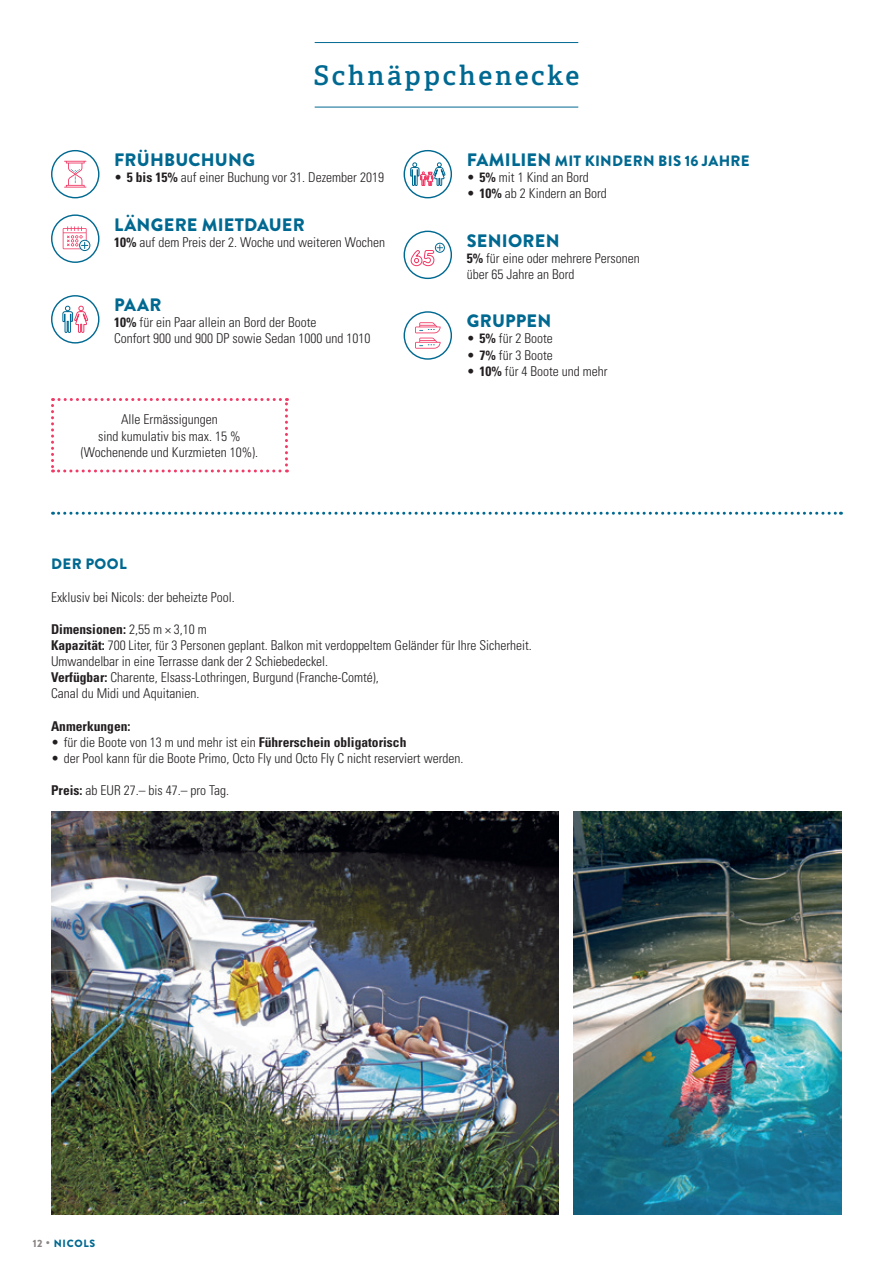
<style>
.page{position:relative;width:893px;height:1263px;background:#fff}
.page>*{position:absolute;margin:0;border:0;box-sizing:border-box;transform-origin:0 0}
.t1{font:600 27px "Adelle";letter-spacing:.1em;color:#006991}
.t2{font:900 18px "Brandon Grotesque";letter-spacing:.015em;color:#006991}
.t3{font:900 15px "Brandon Grotesque";letter-spacing:.02em;color:#006991}
.t4{font:300 condensed 13.5px/16px "Univers";color:#231f20}
.t5{font:700 condensed 13.5px "Univers";color:#231f20}
.t6{font:900 10.5px "Brandon Grotesque";letter-spacing:.07em;color:#006991}
.s1{font-weight:700}
.s2{font-size:18px}
.s3{color:#8a8685}
</style>
<div class="page">
<svg style="left:53px;top:512px;width:788px;height:3px"></svg>
<img style="left:51px;top:811px;width:507px;height:403px">
<img style="left:574px;top:811px;width:268px;height:403px">
<div style="left:404px;top:150px;width:48px;height:48px;border:1px solid #006991;border-radius:50%"></div>
<svg style="left:410px;top:162px;width:36px;height:24px"></svg>
<div style="left:51px;top:150px;width:48px;height:48px;border:1px solid #006991;border-radius:50%"></div>
<svg style="left:64px;top:161px;width:22px;height:27px"></svg>
<hr style="left:315px;top:42px;width:263px;height:1px;background:#006991">
<hr style="left:315px;top:107px;width:263px;height:1px;background:#006991">
<svg style="left:51px;top:398px;width:237px;height:74px"></svg>
<div style="left:51px;top:295px;width:48px;height:49px;border:1px solid #006991;border-radius:50%"></div>
<svg style="left:62px;top:305px;width:27px;height:28px"></svg>
<div style="left:51px;top:214px;width:48px;height:49px;border:1px solid #006991;border-radius:50%"></div>
<div style="left:79px;top:240px;width:11px;height:11px;border:1px solid #006991;border-radius:50%"></div>
<svg style="left:63px;top:226px;width:25px;height:23px"></svg>
<div style="left:404px;top:231px;width:48px;height:48px;border:1px solid #006991;border-radius:50%"></div>
<div style="left:435px;top:243px;width:10px;height:10px;border:1px solid #006991;border-radius:50%"></div>
<svg style="left:410px;top:244px;width:33px;height:23px"></svg>
<div style="left:404px;top:311px;width:48px;height:49px;border:1px solid #006991;border-radius:50%"></div>
<svg style="left:415px;top:322px;width:26px;height:27px"></svg>
<h1 class="t1" style="left:313px;top:59px;width:268px">Schnäppchenecke</h1>
<h2 class="t2" style="left:114px;top:147px;width:142px">FRÜHBUCHUNG</h2>
<p class="t4" style="left:114px;top:169px;width:271px">• <span class="s1">5 bis 15%</span> auf einer Buchung vor 31. Dezember 2019</p>
<h2 class="t2" style="left:114px;top:212px;width:192px">LÄNGERE MIETDAUER</h2>
<p class="t4" style="left:114px;top:234px;width:272px"><span class="s1">10%</span> auf dem Preis der 2. Woche und weiteren Wochen</p>
<h2 class="t2" style="left:114px;top:292px;width:49px">PAAR</h2>
<p class="t4" style="left:114px;top:315px;width:258px"><span class="s1">10%</span> für ein Paar allein an Bord der Boote<br>Confort 900 und 900 DP sowie Sedan 1000 und 1010</p>
<p class="t4" style="left:81px;top:412px;width:179px;text-align:center">Alle Ermässigungen<br>sind kumulativ bis max. 15 % (Wochenende und Kurzmieten 10%).</p>
<p class="t3" style="left:467px;top:150px;width:284px"><span class="s2">FAMILIEN</span> MIT KINDERN BIS 16 JAHRE</p>
<p class="t4" style="left:467px;top:169px;width:124px">• <span class="s1">5%</span> mit 1 Kind an Bord</p>
<p class="t4" style="left:467px;top:186px;width:142px">• <span class="s1">10%</span> ab 2 Kindern an Bord</p>
<h2 class="t2" style="left:467px;top:228px;width:94px">SENIOREN</h2>
<p class="t4" style="left:467px;top:250px;width:175px"><span class="s1">5%</span> für eine oder mehrere Personen über 65 Jahre an Bord</p>
<h2 class="t2" style="left:467px;top:308px;width:86px">GRUPPEN</h2>
<p class="t4" style="left:467px;top:331px;width:88px">• <span class="s1">5%</span> für 2 Boote</p>
<p class="t4" style="left:467px;top:347px;width:88px">• <span class="s1">7%</span> für 3 Boote</p>
<p class="t4" style="left:467px;top:363px;width:142px">• <span class="s1">10%</span> für 4 Boote und mehr</p>
<p class="t3" style="left:51px;top:553px;width:77px">DER POOL</p>
<p class="t4" style="left:51px;top:589px;width:185px">Exklusiv bei Nicols: der beheizte Pool.</p>
<p class="t4" style="left:51px;top:621px;width:482px"><span class="s1">Dimensionen:</span> 2,55 m × 3,10 m<br><span class="s1">Kapazität:</span> 700 Liter, für 3 Personen geplant. Balkon mit verdoppeltem Geländer für Ihre Sicherheit.<br>Umwandelbar in eine Terrasse dank der 2 Schiebedeckel.<br><span class="s1">Verfügbar:</span> Charente, Elsass-Lothringen, Burgund (Franche-Comté),<br>Canal du Midi und Aquitanien.</p>
<p class="t5" style="left:51px;top:717px;width:81px">Anmerkungen:</p>
<p class="t4" style="left:51px;top:734px;width:357px">• für die Boote von 13 m und mehr ist ein <span class="s1">Führerschein obligatorisch</span></p>
<p class="t4" style="left:51px;top:750px;width:414px">• der Pool kann für die Boote Primo, Octo Fly und Octo Fly C nicht reserviert werden.</p>
<p class="t4" style="left:51px;top:782px;width:180px"><span class="s1">Preis:</span> ab EUR 27.– bis 47.– pro Tag.</p>
<p class="t6" style="left:33px;top:1235px;width:64px"><span class="s3">12 •</span> NICOLS</p>
</div>
